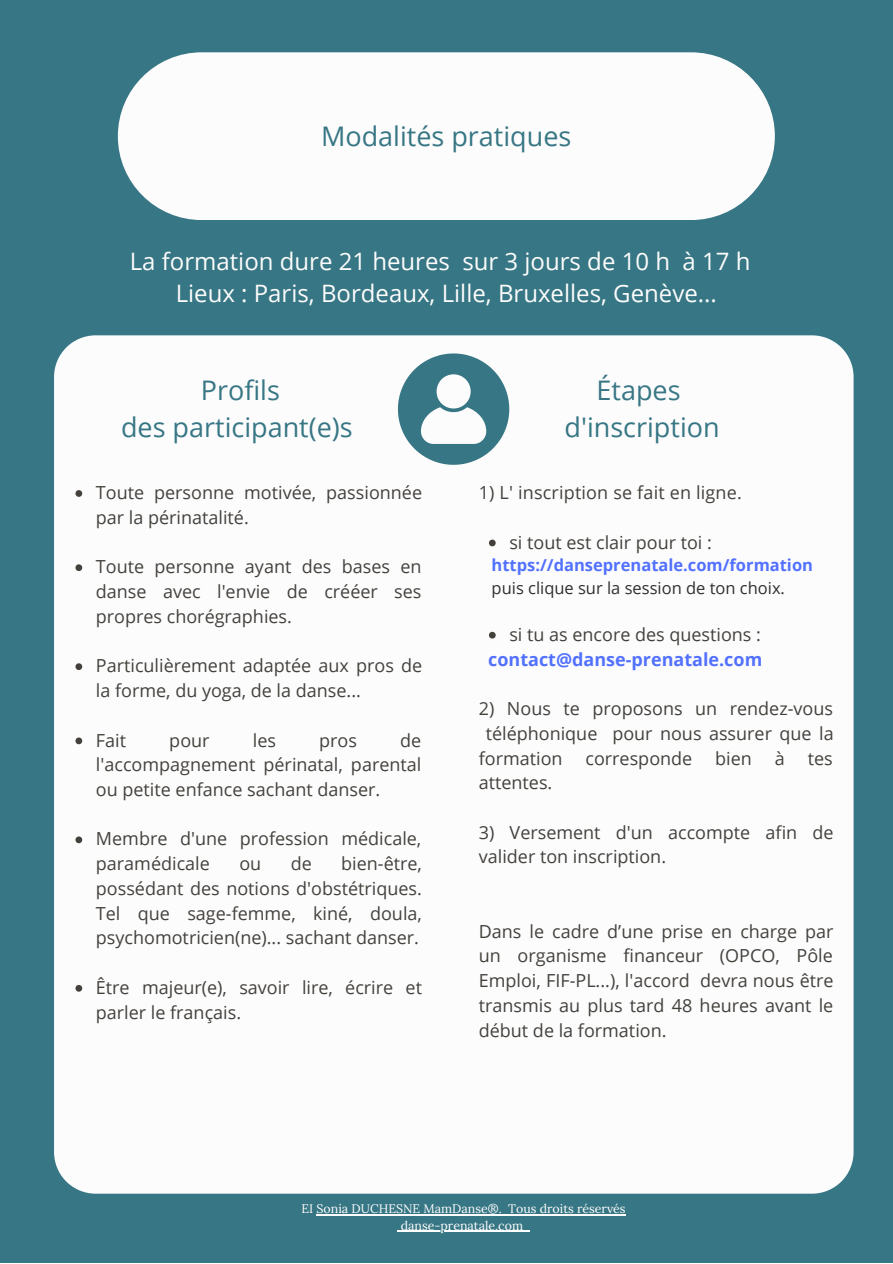
<style>
.page{position:relative;width:893px;height:1264px;background:#fff}
.page>*{position:absolute;margin:0;border:0;box-sizing:border-box;transform-origin:0 0}
.t1{font:27px "Open Sans";color:#377684}
.t2{font:24px "Open Sans";color:#fcfcfc}
.t3{font:18px/24.8px "Open Sans";color:#44413d}
.t4{font:700 18px "Open Sans";color:#5271ff}
.t5{font:700 16.5px "Open Sans";color:#5271ff}
.t6{font:16.5px "Open Sans";color:#2f2f2f}
.t7{font:12.45px "Lora";color:#fff}
</style>
<div class="page">
<div style="left:0;top:0;width:892px;height:1262px;background:#377684"></div>
<div style="left:54px;top:335px;width:799px;height:858px;background:#fcfcfc"></div>
<svg style="left:489px;top:539px;width:6px;height:7px"></svg>
<svg style="left:489px;top:632px;width:6px;height:6px"></svg>
<div style="left:118px;top:52px;width:656px;height:168px;background:#fcfcfc;border-radius:84px"></div>
<svg style="left:75px;top:490px;width:7px;height:7px"></svg>
<svg style="left:75px;top:564px;width:7px;height:7px"></svg>
<svg style="left:75px;top:663px;width:7px;height:7px"></svg>
<svg style="left:75px;top:737px;width:7px;height:7px"></svg>
<svg style="left:75px;top:836px;width:7px;height:7px"></svg>
<svg style="left:75px;top:984px;width:7px;height:7px"></svg>
<hr style="left:316px;top:1213px;width:185px;height:2px;background:#fff">
<hr style="left:508px;top:1213px;width:117px;height:2px;background:#fff">
<hr style="left:401px;top:1230px;width:122px;height:1px;background:#fff">
<svg style="left:398px;top:353px;width:111px;height:112px"></svg>
<p class="t1" style="left:321px;top:117px;width:252px">Modalités pratiques</p>
<p class="t2" style="left:130px;top:244px;width:622px">La formation dure 21 heures sur 3 jours de 10 h à 17 h</p>
<p class="t2" style="left:176px;top:277px;width:542px">Lieux : Paris, Bordeaux, Lille, Bruxelles, Genève...</p>
<p class="t1" style="left:201px;top:371px;width:81px">Profils</p>
<p class="t1" style="left:121px;top:408px;width:233px">des participant(e)s</p>
<p class="t3" style="left:96px;top:480px;width:327px">Toute personne motivée, passionnée par la périnatalité.</p>
<p class="t3" style="left:96px;top:554px;width:327px;text-align:justify">Toute personne ayant des bases en danse avec l'envie de crééer ses propres chorégraphies.</p>
<p class="t3" style="left:96px;top:653px;width:328px">Particulièrement adaptée aux pros de la forme, du yoga, de la danse...</p>
<p class="t3" style="left:96px;top:727px;width:32px">Fait</p>
<p class="t3" style="left:169px;top:727px;width:42px">pour</p>
<p class="t3" style="left:253px;top:727px;width:25px">les</p>
<p class="t3" style="left:319px;top:727px;width:39px">pros</p>
<p class="t3" style="left:96px;top:727px;width:327px;text-align:justify;text-indent:304px">de l'accompagnement périnatal, parental ou petite enfance sachant danser.</p>
<p class="t3" style="left:96px;top:826px;width:327px">Membre d'une profession médicale, paramédicale</p>
<p class="t3" style="left:96px;top:850px;width:327px;text-align:justify;text-indent:245px">bien-être, possédant des notions d'obstétriques.<br>Tel que sage-femme, kiné, doula, psychomotricien(ne)... sachant danser.</p>
<p class="t3" style="left:96px;top:974px;width:327px">Être majeur(e), savoir lire, écrire et parler le français.</p>
<p class="t3" style="left:239px;top:850px;width:23px">ou</p>
<p class="t3" style="left:291px;top:850px;width:23px">de</p>
<p class="t1" style="left:596px;top:371px;width:86px">Étapes</p>
<p class="t1" style="left:564px;top:408px;width:157px">d'inscription</p>
<p class="t3" style="left:479px;top:480px;width:264px">1) L' inscription se fait en ligne.</p>
<p class="t3" style="left:509px;top:529px;width:204px">si tout est clair pour toi :</p>
<p class="t5" style="left:491px;top:553px;width:323px">https://danseprenatale.com/formation</p>
<p class="t6" style="left:491px;top:576px;width:295px">puis clique sur la session de ton choix.</p>
<p class="t3" style="left:509px;top:621px;width:253px">si tu as encore des questions :</p>
<p class="t4" style="left:488px;top:646px;width:276px">contact@danse-prenatale.com</p>
<p class="t3" style="left:479px;top:695px;width:356px">2) Nous te proposons un rendez-vous</p>
<p class="t3" style="left:485px;top:720px;width:349px">téléphonique pour nous assurer que la</p>
<p class="t3" style="left:479px;top:745px;width:85px">formation</p>
<p class="t3" style="left:585px;top:745px;width:108px">corresponde</p>
<p class="t3" style="left:715px;top:745px;width:38px">bien</p>
<p class="t3" style="left:774px;top:745px;width:11px">à</p>
<p class="t3" style="left:807px;top:745px;width:26px">tes</p>
<p class="t3" style="left:479px;top:770px;width:75px">attentes.</p>
<p class="t3" style="left:479px;top:819px;width:356px">3) Versement d'un accompte afin de valider ton inscription.</p>
<p class="t3" style="left:479px;top:918px;width:356px;text-align:justify">Dans le cadre d’une prise en charge par un organisme financeur (OPCO, Pôle Emploi, FIF-PL...), l'accord devra nous être transmis au plus tard 48 heures avant le début de la formation.</p>
<p class="t7" style="left:301px;top:1200px;width:326px">EI Sonia DUCHESNE MamDanse®. Tous droits réservés</p>
<p class="t7" style="left:401px;top:1216px;width:124px">danse-prenatale.com</p>
</div>
